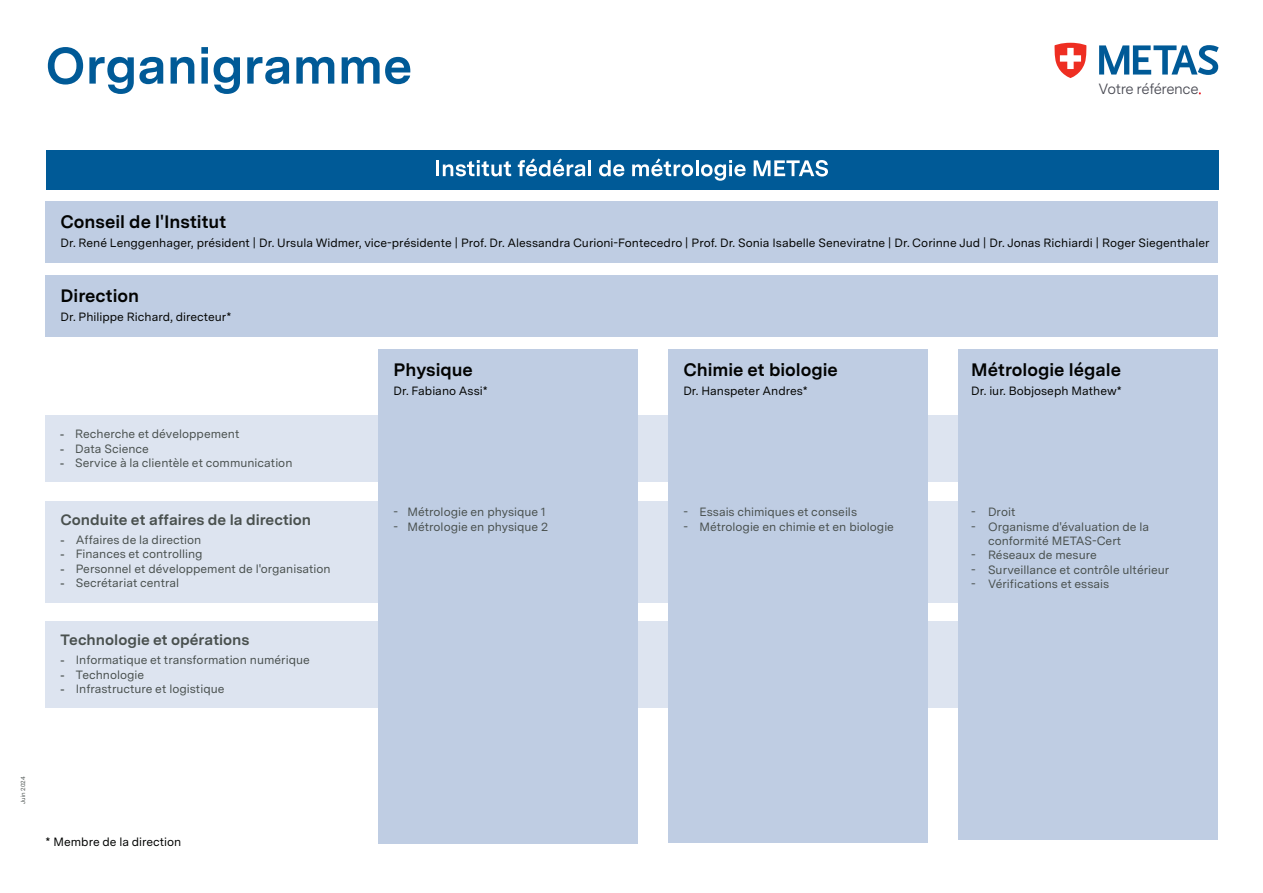
<style>
.page{position:relative;width:1263px;height:893px;background:#fff}
.page>*{position:absolute;margin:0;border:0;box-sizing:border-box;transform-origin:0 0}
.t1{font:700 51px "Messina Sans";color:#005a97}
.t2{font:700 18px "Messina Sans";color:#020302}
.t3{font:700 15px "Messina Sans";color:#49504e}
.t4{font:14.85px "Messina Sans";letter-spacing:-.03em;color:#484952}
.t5{font:12px/14.4px "Messina Sans";color:#49504e}
.t6{font:12px "Messina Sans";color:#030402}
.t7{font:12px "Messina Sans";color:#020302}
.t8{font:12px/14.4px "Arial";color:#49504e;text-align:justify}
.t9{font:6px "Messina Sans";color:#49504e}
</style>
<div class="page">
<div style="left:45px;top:501px;width:1172px;height:101px;background:#dde4f0"></div>
<div style="left:45px;top:621px;width:1172px;height:87px;background:#dde4f0"></div>
<div style="left:45px;top:415px;width:1172px;height:67px;background:#dde4f0"></div>
<div style="left:45px;top:202px;width:1172px;height:61px;background:#bfcde3"></div>
<div style="left:45px;top:275px;width:1172px;height:61px;background:#bfcde3"></div>
<div style="left:46px;top:150px;width:1172px;height:39px;background:#005a97"></div>
<hr style="left:436px;top:160px;width:3px;height:16px;background:#fff">
<svg style="left:443px;top:160px;width:68px;height:16px"></svg>
<svg style="left:518px;top:158px;width:67px;height:18px"></svg>
<hr style="left:588px;top:160px;width:3px;height:16px;background:#fff">
<svg style="left:599px;top:160px;width:25px;height:16px"></svg>
<svg style="left:632px;top:158px;width:114px;height:23px"></svg>
<svg style="left:754px;top:160px;width:74px;height:17px"></svg>
<div style="left:668px;top:349px;width:260px;height:493px;background:#bfcde3"></div>
<div style="left:378px;top:349px;width:260px;height:495px;background:#bfcde3"></div>
<div style="left:958px;top:349px;width:259px;height:491px;background:#bfcde3"></div>
<svg style="left:1099px;top:45px;width:120px;height:30px"></svg>
<svg style="left:1054px;top:43px;width:33px;height:35px"></svg>
<h1 class="t1" style="left:45px;top:28px;width:368px">Organigramme</h1>
<p class="t4" style="left:1098px;top:79px;width:102px">Votre référence</p>
<h2 class="t2" style="left:61px;top:208px;width:167px">Conseil de l'Institut</h2>
<p class="t6" style="left:61px;top:235px;width:1150px">Dr. René Lenggenhager, président | Dr. Ursula Widmer, vice-présidente | Prof. Dr. Alessandra Curioni-Fontecedro | Prof. Dr. Sonia Isabelle Seneviratne | Dr. Corinne Jud | Dr. Jonas Richiardi | Roger Siegenthaler</p>
<h2 class="t2" style="left:61px;top:282px;width:80px">Direction</h2>
<p class="t6" style="left:61px;top:309px;width:172px">Dr. Philippe Richard, directeur*</p>
<p class="t8" style="left:60px;top:427px;width:5px">- - -</p>
<p class="t5" style="left:75px;top:427px;width:219px">Recherche et développement<br>Data Science<br>Service à la clientèle et communication</p>
<p class="t3" style="left:61px;top:508px;width:252px">Conduite et affaires de la direction</p>
<p class="t8" style="left:61px;top:532px;width:6px">- - - -</p>
<p class="t5" style="left:76px;top:532px;width:256px">Affaires de la direction<br>Finances et controlling<br>Personnel et développement de l'organisation<br>Secrétariat central</p>
<p class="t3" style="left:61px;top:629px;width:191px">Technologie et opérations</p>
<p class="t8" style="left:61px;top:653px;width:6px">- - -</p>
<p class="t5" style="left:76px;top:653px;width:235px">Informatique et transformation numérique<br>Technologie<br>Infrastructure et logistique</p>
<h2 class="t2" style="left:393px;top:356px;width:81px">Physique</h2>
<h2 class="t2" style="left:683px;top:356px;width:156px">Chimie et biologie</h2>
<h2 class="t2" style="left:971px;top:356px;width:151px">Métrologie légale</h2>
<p class="t6" style="left:393px;top:383px;width:96px">Dr. Fabiano Assi*</p>
<p class="t6" style="left:683px;top:383px;width:126px">Dr. Hanspeter Andres*</p>
<p class="t6" style="left:971px;top:383px;width:152px">Dr. iur. Bobjoseph Mathew*</p>
<p class="t5" style="left:408px;top:505px;width:142px">Métrologie en physique 1<br>Métrologie en physique 2</p>
<p class="t5" style="left:699px;top:505px;width:196px">Essais chimiques et conseils<br>Métrologie en chimie et en biologie</p>
<p class="t5" style="left:988px;top:505px;width:183px">Droit<br>Organisme d'évaluation de la conformité METAS-Cert<br>Réseaux de mesure<br>Surveillance et contrôle ultérieur<br>Vérifications et essais</p>
<p class="t5" style="left:393px;top:505px;width:6px">- -</p>
<p class="t5" style="left:683px;top:505px;width:6px">- -</p>
<p class="t5" style="left:971px;top:505px;width:6px">- -</p>
<p class="t5" style="left:971px;top:548px;width:6px;text-align:justify">- - -</p>
<p class="t9" style="left:19px;top:804px;width:29px;rotate:-90deg">Juin 2024</p>
<p class="t7" style="left:45px;top:834px;width:137px">* Membre de la direction</p>
</div>
